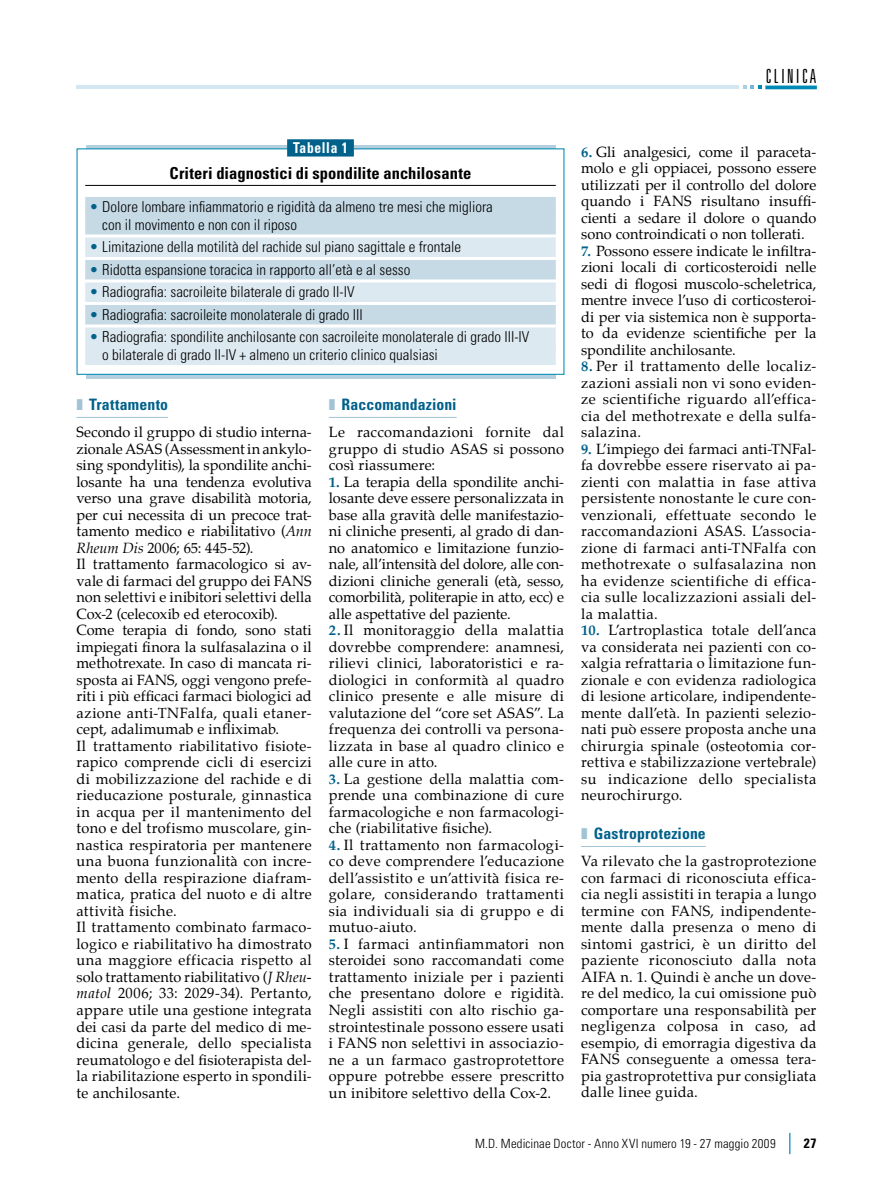
<style>
.page{position:relative;width:893px;height:1191px;background:#fff}
.page>*{position:absolute;margin:0;border:0;box-sizing:border-box;transform-origin:0 0}
.t1{font:300 ultra-condensed 19.5px "Univers";letter-spacing:.13em;color:#000}
.t2{font:700 condensed 16.5px "Univers";letter-spacing:.005em;color:#000}
.t3{font:700 condensed 15.75px "Univers";letter-spacing:.005em;color:#00618a}
.t4{font:300 condensed 15px/18px "Univers";color:#000}
.t5{font:700 condensed 15px "Univers";letter-spacing:.05em;color:#fff;scale:.9 1}
.t6{font:14.55px/16.5px "Palatino";letter-spacing:.015em;color:#000;text-align:justify}
.t7{font:700 condensed 13.5px "Univers";color:#000}
.t8{font:300 condensed 12.75px "Univers";letter-spacing:.015em;color:#000}
.s1{color:#00618a}
.s2{color:#a1c3d5}
.s3{font-style:italic}
.s4{font-weight:700;color:#00618a}
</style>
<div class="page">
<hr style="left:765px;top:86px;width:52px;height:3px;background:#008ab5">
<svg style="left:743px;top:86px;width:18px;height:3px"></svg>
<hr style="left:77px;top:86px;width:662px;height:3px;background:#d3e7f2">
<svg style="left:789px;top:1132px;width:1px;height:22px"></svg>
<hr style="left:77px;top:417px;width:91px;height:1px;background:#a1c3d5">
<hr style="left:329px;top:417px;width:128px;height:1px;background:#a1c3d5">
<hr style="left:581px;top:846px;width:125px;height:1px;background:#a1c3d5">
<div style="left:86px;top:145px;width:469px;height:233px;background:#b4cfde"></div>
<div style="left:77px;top:148px;width:487px;height:227px;background:#fff;border:1px solid #008ab5"></div>
<div style="left:287px;top:139px;width:67px;height:17px;background:#00618a"></div>
<hr style="left:85px;top:185px;width:471px;height:1px;background:#000">
<div style="left:85px;top:197px;width:471px;height:19px;background:#c6dae6"></div>
<div style="left:85px;top:215px;width:471px;height:19px;background:#c6dae6"></div>
<div style="left:85px;top:237px;width:471px;height:20px;background:#dde9f1"></div>
<div style="left:85px;top:260px;width:471px;height:19px;background:#c6dae6"></div>
<div style="left:85px;top:282px;width:471px;height:20px;background:#dde9f1"></div>
<div style="left:85px;top:305px;width:471px;height:19px;background:#c6dae6"></div>
<div style="left:85px;top:327px;width:471px;height:20px;background:#dde9f1"></div>
<div style="left:85px;top:345px;width:471px;height:20px;background:#dde9f1"></div>
<h1 class="t1" style="left:766px;top:66px;width:52px">CLINICA</h1>
<p class="t5" style="left:293px;top:138px;width:62px">Tabella 1</p>
<p class="t2" style="left:170px;top:163px;width:303px">Criteri diagnostici di spondilite anchilosante</p>
<p class="t4" style="left:102px;top:197px;width:392px;text-indent:-13px"><span class="s1">•</span> Dolore lombare infiammatorio e rigidità da almeno tre mesi che migliora con il movimento e non con il riposo</p>
<p class="t4" style="left:89px;top:238px;width:373px"><span class="s1">•</span> Limitazione della motilità del rachide sul piano sagittale e frontale</p>
<p class="t4" style="left:89px;top:260px;width:322px"><span class="s1">•</span> Ridotta espansione toracica in rapporto all’età e al sesso</p>
<p class="t4" style="left:89px;top:283px;width:267px"><span class="s1">•</span> Radiografia: sacroileite bilaterale di grado II-IV</p>
<p class="t4" style="left:89px;top:305px;width:275px"><span class="s1">•</span> Radiografia: sacroileite monolaterale di grado III</p>
<p class="t4" style="left:102px;top:328px;width:429px;text-indent:-13px"><span class="s1">•</span> Radiografia: spondilite anchilosante con sacroileite monolaterale di grado III-IV o bilaterale di grado II-IV + almeno un criterio clinico qualsiasi</p>
<p class="t3" style="left:77px;top:395px;width:93px"><span class="s2">❚</span> Trattamento</p>
<p class="t6" style="left:77px;top:424px;width:237px;text-align:left">Secondo il gruppo di studio interna&shy;zionale ASAS (Assessment in ankylo&shy;sing spondylitis), la spondilite anchi&shy;losante ha una tendenza evolutiva verso una grave disabilità motoria, per cui necessita di un precoce trat&shy;tamento medico e riabilitativo (<span class="s3">Ann Rheum Dis</span> 2006; 65: 445-52).<br>Il trattamento farmacologico si av&shy;vale di farmaci del gruppo dei FANS non selettivi e inibitori selettivi della Cox-2 (celecoxib ed eterocoxib).<br>Come terapia di fondo, sono stati impiegati finora la sulfasalazina o il methotrexate. In caso di mancata ri&shy;sposta ai FANS, oggi vengono prefe&shy;riti i più efficaci farmaci biologici ad azione anti-TNFalfa, quali etaner&shy;cept, adalimumab e infliximab.<br>Il trattamento riabilitativo fisiote&shy;rapico comprende cicli di esercizi di mobilizzazione del rachide e di rieducazione posturale, ginnastica in acqua per il mantenimento del tono e del trofismo muscolare, gin&shy;nastica respiratoria per mantenere una buona funzionalità con incre&shy;mento della respirazione diafram&shy;matica, pratica del nuoto e di altre attività fisiche.<br>Il trattamento combinato farmaco&shy;logico e riabilitativo ha dimostrato una maggiore efficacia rispetto al solo trattamento riabilitativo (<span class="s3">J Rheu&shy;matol</span> 2006; 33: 2029-34). Pertanto, appare utile una gestione integrata dei casi da parte del medico di me&shy;dicina generale, dello specialista reumatologo e del fisioterapista del&shy;la riabilitazione esperto in spondili&shy;te anchilosante.</p>
<p class="t3" style="left:329px;top:395px;width:129px"><span class="s2">❚</span> Raccomandazioni</p>
<p class="t6" style="left:329px;top:424px;width:237px">Le raccomandazioni fornite dal gruppo di studio ASAS si possono così riassumere:</p>
<p class="t6" style="left:329px;top:473px;width:237px"><span class="s4">1.</span> La terapia della spondilite anchi&shy;losante deve essere personalizzata in base alla gravità delle manifestazio&shy;ni cliniche presenti, al grado di dan&shy;no anatomico e limitazione funzio&shy;nale, all’intensità del dolore, alle con&shy;dizioni cliniche generali (età, sesso, comorbilità, politerapie in atto, ecc) e alle aspettative del paziente.</p>
<p class="t6" style="left:329px;top:622px;width:237px"><span class="s4">2.</span> Il monitoraggio della malattia dovrebbe comprendere: anamnesi, rilievi clinici, laboratoristici e ra&shy;diologici in conformità al quadro clinico presente e alle misure di valutazione del “core set ASAS”. La frequenza dei controlli va persona&shy;lizzata in base al quadro clinico e alle cure in atto.</p>
<p class="t6" style="left:329px;top:770px;width:237px"><span class="s4">3.</span> La gestione della malattia com&shy;prende una combinazione di cure farmacologiche e non farmacologi&shy;che (riabilitative fisiche).</p>
<p class="t6" style="left:329px;top:836px;width:237px"><span class="s4">4.</span> Il trattamento non farmacologi&shy;co deve comprendere l’educazione dell’assistito e un’attività fisica re&shy;golare, considerando trattamenti sia individuali sia di gruppo e di mutuo-aiuto.</p>
<p class="t6" style="left:329px;top:935px;width:237px"><span class="s4">5.</span> I farmaci antinfiammatori non steroidei sono raccomandati come trattamento iniziale per i pazienti che presentano dolore e rigidità.<br>Negli assistiti con alto rischio ga&shy;strointestinale possono essere usati i FANS non selettivi in associazio&shy;ne a un farmaco gastroprotettore oppure potrebbe essere prescritto un inibitore selettivo della Cox-2.</p>
<p class="t6" style="left:581px;top:143px;width:237px"><span class="s4">6.</span> Gli analgesici, come il paraceta&shy;molo e gli oppiacei, possono essere utilizzati per il controllo del dolore quando i FANS risultano insuffi&shy;cienti a sedare il dolore o quando sono controindicati o non tollerati.</p>
<p class="t6" style="left:581px;top:242px;width:237px"><span class="s4">7.</span> Possono essere indicate le infiltra&shy;zioni locali di corticosteroidi nelle sedi di flogosi muscolo-scheletrica, mentre invece l’uso di corticosteroi&shy;di per via sistemica non è supporta&shy;to da evidenze scientifiche per la spondilite anchilosante.</p>
<p class="t6" style="left:581px;top:358px;width:237px"><span class="s4">8.</span> Per il trattamento delle localiz&shy;zazioni assiali non vi sono eviden&shy;ze scientifiche riguardo all’effica&shy;cia del methotrexate e della sulfa&shy;salazina.</p>
<p class="t6" style="left:581px;top:440px;width:237px"><span class="s4">9.</span> L’impiego dei farmaci anti-TNFal&shy;fa dovrebbe essere riservato ai pa&shy;zienti con malattia in fase attiva persistente nonostante le cure con&shy;venzionali, effettuate secondo le raccomandazioni ASAS. L’associa&shy;zione di farmaci anti-TNFalfa con methotrexate o sulfasalazina non ha evidenze scientifiche di effica&shy;cia sulle localizzazioni assiali del&shy;la malattia.</p>
<p class="t6" style="left:581px;top:622px;width:237px"><span class="s4">10.</span> L’artroplastica totale dell’anca va considerata nei pazienti con co&shy;xalgia refrattaria o limitazione fun&shy;zionale e con evidenza radiologica di lesione articolare, indipendente&shy;mente dall’età. In pazienti selezio&shy;nati può essere proposta anche una chirurgia spinale (osteotomia cor&shy;rettiva e stabilizzazione vertebrale) su indicazione dello specialista neurochirurgo.</p>
<p class="t3" style="left:581px;top:824px;width:126px"><span class="s2">❚</span> Gastroprotezione</p>
<p class="t6" style="left:581px;top:853px;width:237px">Va rilevato che la gastroprotezione con farmaci di riconosciuta effica&shy;cia negli assistiti in terapia a lungo termine con FANS, indipendente&shy;mente dalla presenza o meno di sintomi gastrici, è un diritto del paziente riconosciuto dalla nota AIFA n. 1. Quindi è anche un dove&shy;re del medico, la cui omissione può comportare una responsabilità per negligenza colposa in caso, ad esempio, di emorragia digestiva da FANS conseguente a omessa tera&shy;pia gastroprotettiva pur consigliata dalle linee guida.</p>
<p class="t8" style="left:475px;top:1136px;width:302px">M.D. Medicinae Doctor - Anno XVI numero 19 - 27 maggio 2009</p>
<p class="t7" style="left:804px;top:1135px;width:14px">27</p>
</div>
